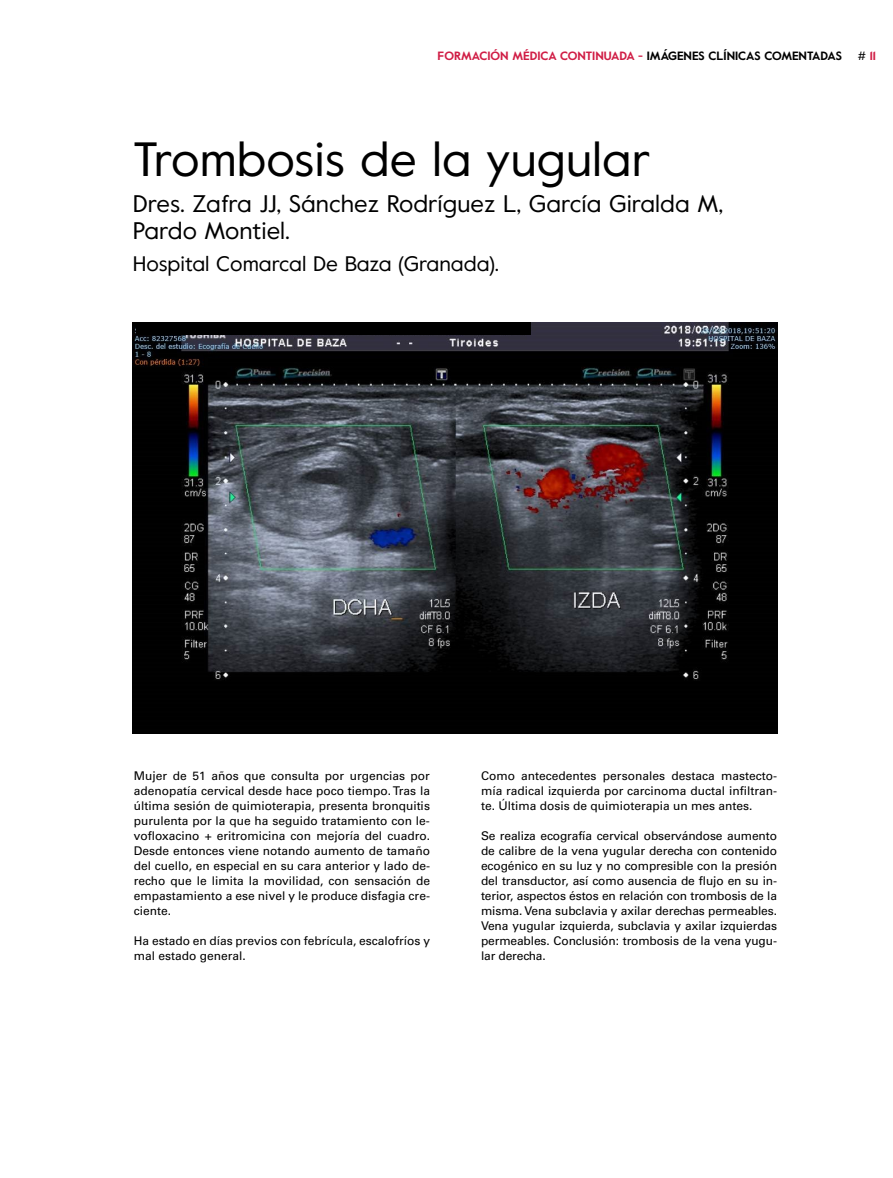
<style>
.page{position:relative;width:893px;height:1178px;background:#fff}
.page>*{position:absolute;margin:0;border:0;box-sizing:border-box;transform-origin:0 0}
.t1{font:48px "Value";color:#000}
.t2{font:24px/27px "Value";color:#000}
.t3{font:21px "Value";color:#000}
.t4{font:12px/15px "Univers LT Std";color:#000;text-align:justify}
.t5{font:700 12px "Value";color:#d01e46}
.s1{color:#000}
.s2{font-weight:400;color:#000}
</style>
<div class="page">
<img style="left:133px;top:322px;width:644px;height:411px">
<div style="left:136px;top:322px;width:394px;height:13px;background:#000"></div>
<p class="t5" style="left:438px;top:47px;width:406px">FORMACIÓN MÉDICA CONTINUADA - <span class="s1">IMÁGENES CLÍNICAS COMENTADAS</span></p>
<p class="t5" style="left:858px;top:47px;width:20px"><span class="s2">#</span> 11</p>
<h1 class="t1" style="left:133px;top:126px;width:519px">Trombosis de la yugular</h1>
<h2 class="t2" style="left:133px;top:189px;width:592px">Dres. Zafra JJ, Sánchez Rodríguez L, García Giralda M,<br>Pardo Montiel.</h2>
<h3 class="t3" style="left:133px;top:249px;width:368px">Hospital Comarcal De Baza (Granada).</h3>
<p class="t4" style="left:134px;top:768px;width:298px">Mujer de 51 años que consulta por urgencias por adenopatía cervical desde hace poco tiempo. Tras la última sesión de quimioterapia, presenta bronquitis purulenta por la que ha seguido tratamiento con le&shy;vofloxacino + eritromicina con mejoría del cuadro.<br>Desde entonces viene notando aumento de tamaño del cuello, en especial en su cara anterior y lado de&shy;recho que le limita la movilidad, con sensación de empastamiento a ese nivel y le produce disfagia cre&shy;ciente.</p>
<p class="t4" style="left:134px;top:933px;width:298px">Ha estado en días previos con febrícula, escalofríos y mal estado general.</p>
<p class="t4" style="left:481px;top:768px;width:298px">Como antecedentes personales destaca mastecto&shy;mía radical izquierda por carcinoma ductal infiltran&shy;te. Última dosis de quimioterapia un mes antes.</p>
<p class="t4" style="left:481px;top:828px;width:298px">Se realiza ecografía cervical observándose aumento de calibre de la vena yugular derecha con contenido ecogénico en su luz y no compresible con la presión del transductor, así como ausencia de flujo en su in&shy;terior, aspectos éstos en relación con trombosis de la misma. Vena subclavia y axilar derechas permeables.<br>Vena yugular izquierda, subclavia y axilar izquierdas permeables. Conclusión: trombosis de la vena yugu&shy;lar derecha.</p>
</div>
